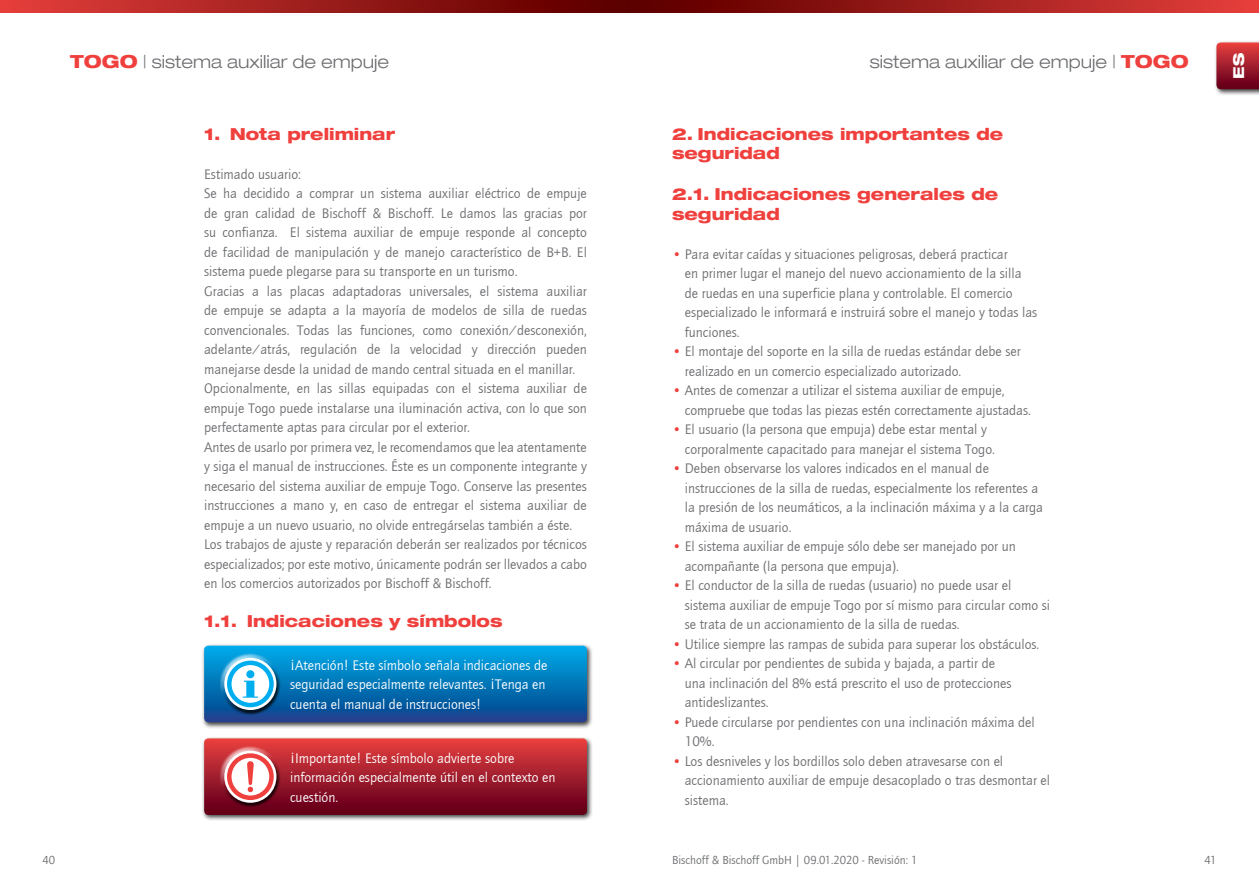
<style>
.page{position:relative;width:1259px;height:893px;background:#fff}
.page>*{position:absolute;margin:0;border:0;box-sizing:border-box;transform-origin:0 0}
.t1{font:300 18px "Helve Neu Lig Ext";color:#6d6e71}
.t2{font:800 16.5px/19.5px "Helve Neu Hea Ext";color:#ef403d}
.t3{font:800 15px "Helve Neu Hea Ext";color:#fff}
.t4{font:14.25px/19.5px "Quay Sans";color:#6d6e71}
.t5{font:14.25px/19.5px "Quay Sans";color:#fff}
.t6{font:12px "Quay Sans";color:#6d6e71}
.s1{font-family:"Helve Neu Hea Ext";font-weight:800;color:#ef403d}
.s2{color:#ef403d}
</style>
<div class="page">
<svg style="left:0;top:0;width:629px;height:12px;background:#9d1d1b"></svg>
<svg style="left:629px;top:0;width:630px;height:12px;background:#9e1d1b"></svg>
<div style="left:1213px;top:40px;width:46px;height:56px;background:#000;opacity:.75"></div>
<svg style="left:1216px;top:43px;width:43px;height:46px;background:#a31f2e"></svg>
<div style="left:202px;top:643px;width:392px;height:86px;background:#000;opacity:.75"></div>
<svg style="left:204px;top:646px;width:383px;height:76px;background:#107dbc"></svg>
<div style="left:246px;top:670px;width:8px;height:8px;background:#00aeef;border-radius:50%"></div>
<div style="left:202px;top:736px;width:392px;height:86px;background:#000;opacity:.75"></div>
<svg style="left:204px;top:738px;width:383px;height:77px;background:#a72937"></svg>
<div style="left:227px;top:753px;width:47px;height:47px;border:4px solid #ef403d;border-radius:50%"></div>
<p class="t1" style="left:70px;top:50px;width:320px"><span class="s1">TOGO</span> | sistema auxiliar de empuje</p>
<p class="t1" style="left:870px;top:50px;width:320px">sistema auxiliar de empuje | <span class="s1">TOGO</span></p>
<p class="t2" style="left:204px;top:123px;width:192px">1. Nota preliminar</p>
<p class="t4" style="left:204px;top:164px;width:384px">Estimado usuario:<br>Se ha decidido a comprar un sistema auxiliar eléctrico de empuje de gran calidad de Bischoff &amp; Bischoff. Le damos las gracias por su confianza. El sistema auxiliar de empuje responde al concepto de facilidad de manipulación y de manejo característico de B+B. El sistema puede plegarse para su transporte en un turismo.<br>Gracias a las placas adaptadoras universales, el sistema auxiliar de empuje se adapta a la mayoría de modelos de silla de ruedas convencionales. Todas las funciones, como conexión/desconexión, adelante/atrás, regulación de la velocidad y dirección pueden manejarse desde la unidad de mando central situada en el manillar.<br>Opcionalmente, en las sillas equipadas con el sistema auxiliar de empuje Togo puede instalarse una iluminación activa, con lo que son perfectamente aptas para circular por el exterior.<br>Antes de usarlo por primera vez, le recomendamos que lea atentamente y siga el manual de instrucciones. Éste es un componente integrante y necesario del sistema auxiliar de empuje Togo. Conserve las presentes instrucciones a mano y, en caso de entregar el sistema auxiliar de empuje a un nuevo usuario, no olvide entregárselas también a éste.<br>Los trabajos de ajuste y reparación deberán ser realizados por técnicos especializados; por este motivo, únicamente podrán ser llevados a cabo en los comercios autorizados por Bischoff &amp; Bischoff.</p>
<p class="t2" style="left:204px;top:611px;width:300px">1.1. Indicaciones y símbolos</p>
<p class="t5" style="left:290px;top:656px;width:259px">¡Atención! Este símbolo señala indicaciones de seguridad especialmente relevantes. ¡Tenga en cuenta el manual de instrucciones!</p>
<p class="t5" style="left:290px;top:748px;width:267px">¡Importante! Este símbolo advierte sobre información especialmente útil en el contexto en cuestión.</p>
<p class="t2" style="left:672px;top:123px;width:333px">2. Indicaciones importantes de seguridad</p>
<p class="t2" style="left:672px;top:184px;width:328px">2.1. Indicaciones generales de seguridad</p>
<p class="t4" style="left:685px;top:244px;width:354px;text-indent:-13px"><span class="s2">•</span> Para evitar caídas y situaciones peligrosas, deberá practicar<br>en primer lugar el manejo del nuevo accionamiento de la silla de ruedas en una superficie plana y controlable. El comercio especializado le informará e instruirá sobre el manejo y todas las funciones.</p>
<p class="t4" style="left:685px;top:342px;width:337px;text-indent:-13px"><span class="s2">•</span> El montaje del soporte en la silla de ruedas estándar debe ser realizado en un comercio especializado autorizado.</p>
<p class="t4" style="left:685px;top:381px;width:348px;text-indent:-13px"><span class="s2">•</span> Antes de comenzar a utilizar el sistema auxiliar de empuje, compruebe que todas las piezas estén correctamente ajustadas.</p>
<p class="t4" style="left:685px;top:420px;width:312px;text-indent:-13px"><span class="s2">•</span> El usuario (la persona que empuja) debe estar mental y corporalmente capacitado para manejar el sistema Togo.</p>
<p class="t4" style="left:685px;top:459px;width:359px;text-indent:-13px"><span class="s2">•</span> Deben observarse los valores indicados en el manual de instrucciones de la silla de ruedas, especialmente los referentes a la presión de los neumáticos, a la inclinación máxima y a la carga máxima de usuario.</p>
<p class="t4" style="left:685px;top:537px;width:333px;text-indent:-13px"><span class="s2">•</span> El sistema auxiliar de empuje sólo debe ser manejado por un acompañante (la persona que empuja).</p>
<p class="t4" style="left:685px;top:576px;width:367px;text-indent:-13px"><span class="s2">•</span> El conductor de la silla de ruedas (usuario) no puede usar el sistema auxiliar de empuje Togo por sí mismo para circular como si se trata de un accionamiento de la silla de ruedas.</p>
<p class="t4" style="left:672px;top:634px;width:369px"><span class="s2">•</span> Utilice siempre las rampas de subida para superar los obstáculos.</p>
<p class="t4" style="left:685px;top:654px;width:328px;text-indent:-13px"><span class="s2">•</span> Al circular por pendientes de subida y bajada, a partir de una inclinación del 8% está prescrito el uso de protecciones antideslizantes.</p>
<p class="t4" style="left:685px;top:712px;width:351px;text-indent:-13px"><span class="s2">•</span> Puede circularse por pendientes con una inclinación máxima del<br>10%.</p>
<p class="t4" style="left:685px;top:751px;width:367px;text-indent:-13px"><span class="s2">•</span> Los desniveles y los bordillos solo deben atravesarse con el accionamiento auxiliar de empuje desacoplado o tras desmontar el sistema.</p>
<p class="t3" style="left:1229px;top:79px;width:27px;rotate:-90deg">ES</p>
<p class="t6" style="left:672px;top:853px;width:247px">Bischoff &amp; Bischoff GmbH | 09.01.2020 - Revisión: 1</p>
<p class="t6" style="left:43px;top:853px;width:14px">40</p>
<p class="t6" style="left:1204px;top:853px;width:13px">41</p>
</div>
